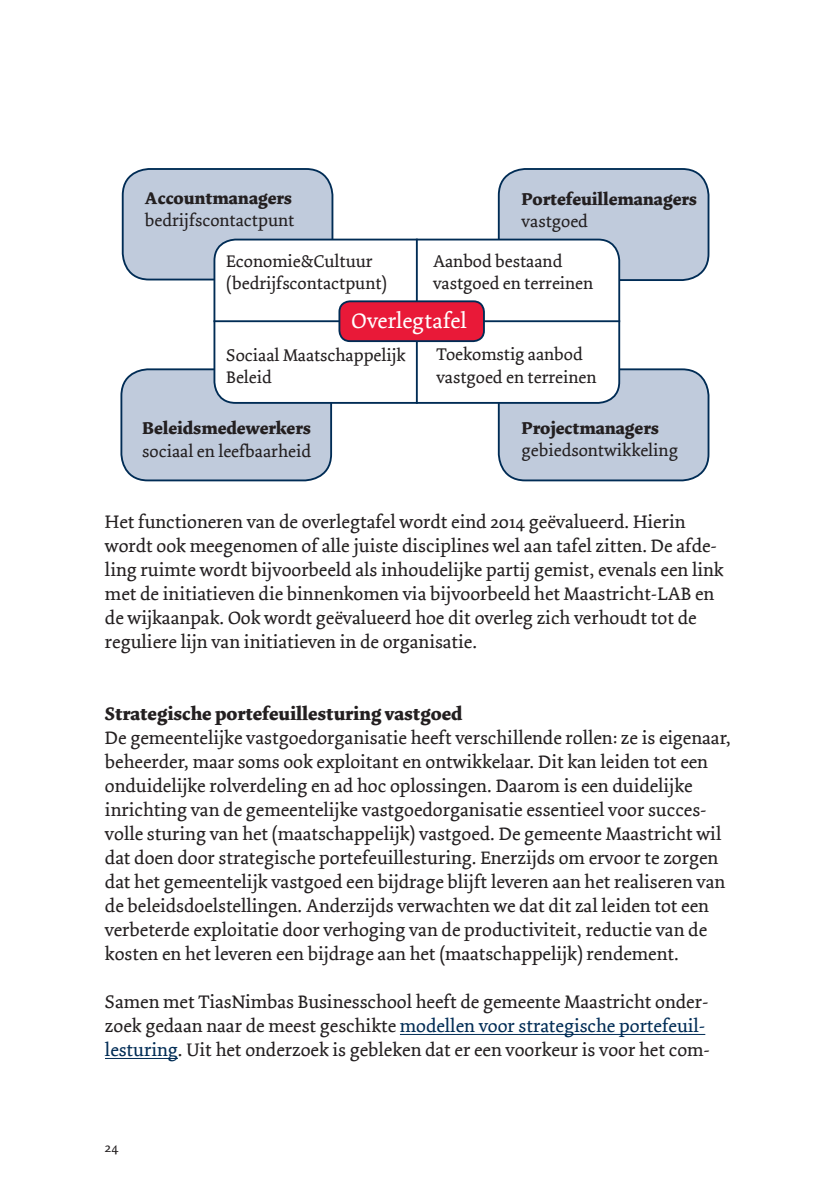
<style>
.page{position:relative;width:840px;height:1191px;background:#fff}
.page>*{position:absolute;margin:0;border:0;box-sizing:border-box;transform-origin:0 0}
.t1{font:22.4px "Dolly";letter-spacing:.005em;color:#fff}
.t2{font:19px/24px "Dolly";color:#231f20}
.t3{font:700 19px "Dolly";color:#231f20}
.t4{font:17.8px/22.4px "Dolly";color:#231f20}
.t5{font:700 17.8px "Dolly";color:#231f20}
.t6{font:14px "Dolly";color:#231f20}
.s1{color:#002c55}
</style>
<div class="page">
<hr style="left:400px;top:1034px;width:305px;height:1px;background:#002c55">
<hr style="left:105px;top:1058px;width:73px;height:1px;background:#002c55">
<div style="left:123px;top:169px;width:209px;height:110px;background:#c0cbdc;border-radius:26px"></div>
<div style="left:122px;top:168px;width:211px;height:112px;border:2px solid #002c55;border-radius:26px"></div>
<div style="left:498px;top:169px;width:210px;height:111px;background:#c0cbdc;border-radius:26px"></div>
<div style="left:497px;top:168px;width:212px;height:113px;border:2px solid #002c55;border-radius:26px"></div>
<div style="left:121px;top:369px;width:210px;height:111px;background:#c0cbdc;border-radius:26px"></div>
<div style="left:120px;top:368px;width:212px;height:113px;border:2px solid #002c55;border-radius:26px"></div>
<div style="left:498px;top:369px;width:210px;height:111px;background:#c0cbdc;border-radius:26px"></div>
<div style="left:497px;top:368px;width:212px;height:113px;border:2px solid #002c55;border-radius:26px"></div>
<div style="left:214px;top:239px;width:405px;height:164px;background:#fff;border-radius:21px"></div>
<div style="left:213px;top:239px;width:406px;height:165px;border:2px solid #002c55;border-radius:21px"></div>
<hr style="left:213px;top:320px;width:406px;height:2px;background:#002c55">
<hr style="left:415px;top:239px;width:2px;height:165px;background:#002c55">
<div style="left:339px;top:301px;width:144px;height:40px;background:#e91938;border-radius:11px"></div>
<div style="left:338px;top:300px;width:146px;height:42px;border:2px solid #002c55;border-radius:11px"></div>
<p class="t5" style="left:145px;top:187px;width:148px">Accountmanagers</p>
<p class="t4" style="left:145px;top:209px;width:151px">bedrijfscontactpunt</p>
<p class="t5" style="left:521px;top:188px;width:177px">Portefeuillemanagers</p>
<p class="t4" style="left:521px;top:210px;width:68px">vastgoed</p>
<p class="t4" style="left:433px;top:250px;width:162px">Aanbod bestaand vastgoed en terreinen</p>
<p class="t1" style="left:351px;top:308px;width:117px">Overlegtafel</p>
<p class="t4" style="left:226px;top:250px;width:162px">Economie&amp;Cultuur (bedrijfscontactpunt)</p>
<p class="t4" style="left:226px;top:344px;width:181px">Sociaal Maatschappelijk<br>Beleid</p>
<p class="t4" style="left:436px;top:344px;width:162px">Toekomstig aanbod vastgoed en terreinen</p>
<p class="t5" style="left:142px;top:417px;width:170px">Beleidsmedewerkers</p>
<p class="t4" style="left:142px;top:440px;width:170px">sociaal en leefbaarheid</p>
<p class="t5" style="left:521px;top:417px;width:139px">Projectmanagers</p>
<p class="t4" style="left:521px;top:439px;width:158px">gebiedsontwikkeling</p>
<p class="t2" style="left:105px;top:510px;width:619px">Het functioneren van de overlegtafel wordt eind 2014 geëvalueerd. Hierin wordt ook meegenomen of alle juiste disciplines wel aan tafel zitten. De afde&shy;ling ruimte wordt bijvoorbeeld als inhoudelijke partij gemist, evenals een link met de initiatieven die binnenkomen via bijvoorbeeld het Maastricht-LAB en de wijkaanpak. Ook wordt geëvalueerd hoe dit overleg zich verhoudt tot de reguliere lijn van initiatieven in de organisatie.</p>
<p class="t3" style="left:105px;top:702px;width:358px">Strategische portefeuillesturing vastgoed</p>
<p class="t2" style="left:105px;top:726px;width:627px">De gemeentelijke vastgoedorganisatie heeft verschillende rollen: ze is eigenaar, beheerder, maar soms ook exploitant en ontwikkelaar. Dit kan leiden tot een onduidelijke rolverdeling en ad hoc oplossingen. Daarom is een duidelijke inrichting van de gemeentelijke vastgoedorganisatie essentieel voor succes&shy;volle sturing van het (maatschappelijk) vastgoed. De gemeente Maastricht wil dat doen door strategische portefeuillesturing. Enerzijds om ervoor te zorgen dat het gemeentelijk vastgoed een bijdrage blijft leveren aan het realiseren van de beleidsdoelstellingen. Anderzijds verwachten we dat dit zal leiden tot een verbeterde exploitatie door verhoging van de productiviteit, reductie van de kosten en het leveren een bijdrage aan het (maatschappelijk) rendement.</p>
<p class="t2" style="left:105px;top:990px;width:606px">Samen met TiasNimbas Businesschool heeft de gemeente Maastricht onder&shy;zoek gedaan naar de meest geschikte <span class="s1">modellen voor strategische portefeuil&shy;lesturing</span>. Uit het onderzoek is gebleken dat er een voorkeur is voor het com-</p>
<p class="t6" style="left:105px;top:1139px;width:15px">24</p>
</div>
